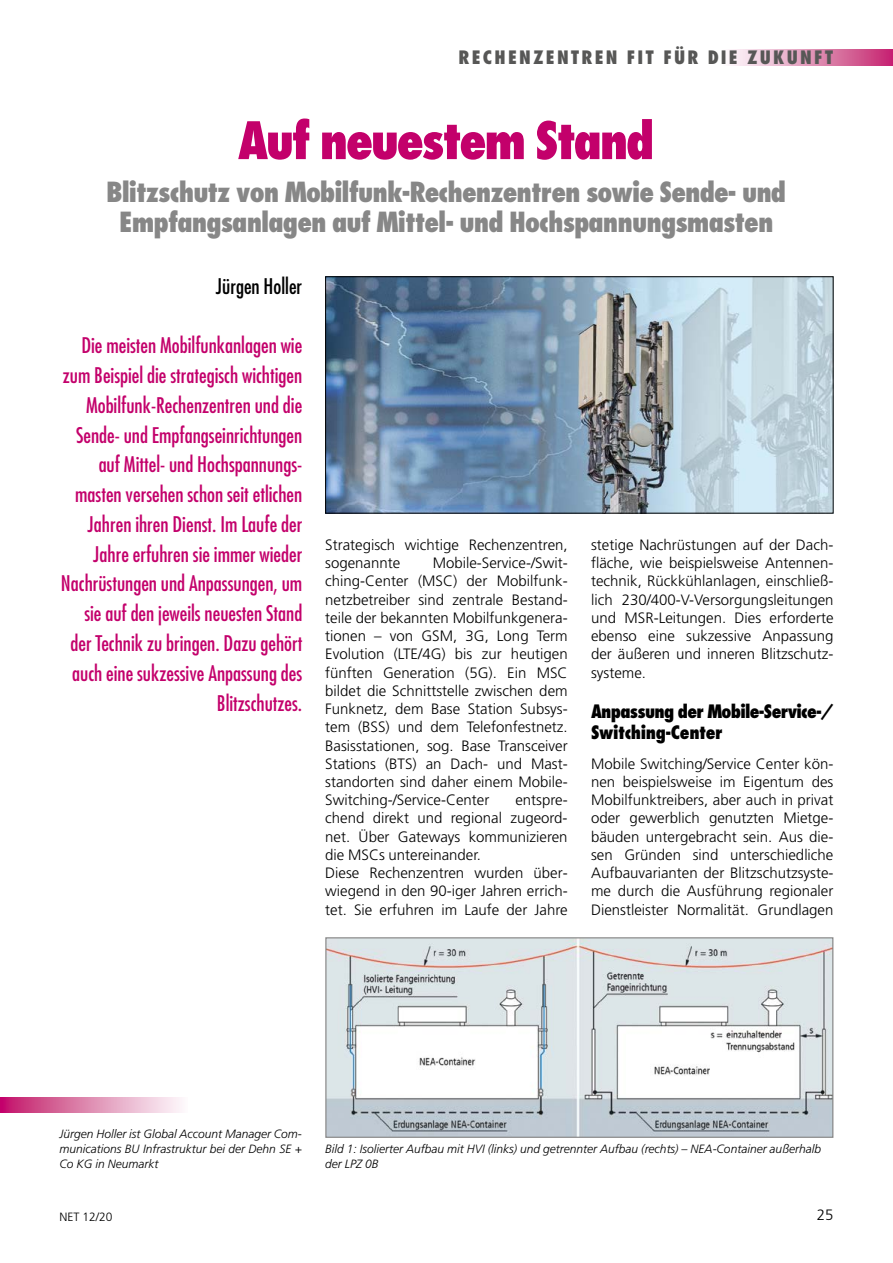
<style>
.page{position:relative;width:893px;height:1263px;background:#fff}
.page>*{position:absolute;margin:0;border:0;box-sizing:border-box;transform-origin:0 0}
.t1{font:800 condensed 50.25px "Futura";letter-spacing:-.05em;color:#c3006b}
.t2{font:800 condensed 27px/30px "Futura";letter-spacing:-.035em;color:#878787;text-align:center}
.t3{font:condensed 21px/29.7px "Futura";color:#c3006b;text-align:right}
.t4{font:condensed 21px "Futura";color:#000}
.t5{font:800 condensed 18px/21px "Futura";letter-spacing:-.04em;color:#000}
.t6{font:800 condensed 18px "Futura";letter-spacing:.12em;color:#575756}
.t7{font:300 15px/18.3px "Frutiger";color:#000;text-align:justify}
.t8{font:italic 300 12px/14.9px "Frutiger";color:#000;text-align:justify}
.t9{font:300 12px "Frutiger";color:#000}
</style>
<div class="page">
<div style="left:723px;top:50px;width:170px;height:16px;background:linear-gradient(to right,#fff,#c62a72)"></div>
<svg style="left:1px;top:1097px;width:181px;height:16px;background:#df8ab2"></svg>
<img style="left:327px;top:278px;width:504px;height:233px">
<div style="left:325px;top:276px;width:508px;height:237px;border:1px solid #000"></div>
<img style="left:327px;top:939px;width:504px;height:197px">
<div style="left:325px;top:937px;width:508px;height:201px;border:1px solid #878787"></div>
<p class="t6" style="left:459px;top:46px;width:376px">RECHENZENTREN FIT FÜR DIE ZUKUNFT</p>
<h1 class="t1" style="left:238px;top:108px;width:418px">Auf neuestem Stand</h1>
<h2 class="t2" style="left:106px;top:177px;width:682px">Blitzschutz von Mobilfunk-Rechenzentren sowie Sende- und<br>Empfangsanlagen auf Mittel- und Hochspannungsmasten</h2>
<h3 class="t4" style="left:216px;top:273px;width:88px">Jürgen Holler</h3>
<p class="t3" style="left:61px;top:330px;width:243px">Die meisten Mobilfunkanlagen wie zum Beispiel die strategisch wichtigen Mobilfunk-Rechenzentren und die Sende- und Empfangseinrichtungen auf Mittel- und Hochspannungs&shy;masten versehen schon seit etlichen Jahren ihren Dienst. Im Laufe der Jahre erfuhren sie immer wieder Nachrüstungen und Anpassungen, um sie auf den jeweils neuesten Stand der Technik zu bringen. Dazu gehört auch eine sukzessive Anpassung des Blitzschutzes.</p>
<p class="t7" style="left:325px;top:536px;width:244px">Strategisch wichtige Rechenzentren, sogenannte</p>
<p class="t7" style="left:325px;top:554px;width:244px;text-indent:107px">Mobile-Service-/Swit&shy;ching-Center (MSC) der Mobilfunk&shy;netzbetreiber sind zentrale Bestand&shy;teile der bekannten Mobilfunkgenera&shy;tionen – von GSM, 3G, Long Term Evolution (LTE/4G) bis zur heutigen fünften Generation (5G). Ein MSC bildet die Schnittstelle zwischen dem Funknetz, dem Base Station Subsys&shy;tem (BSS) und dem Telefonfestnetz.<br>Basisstationen, sog. Base Transceiver Stations (BTS) an Dach- und Mast&shy;standorten sind daher einem Mobile-Switching-/Service-Center</p>
<p class="t7" style="left:325px;top:791px;width:244px;text-align:left;text-indent:190px">entspre&shy;chend direkt und regional zugeord&shy;net. Über Gateways kommunizieren die MSCs untereinander.<br>Diese Rechenzentren wurden über&shy;wiegend in den 90-iger Jahren errich&shy;tet. Sie erfuhren im Laufe der Jahre</p>
<p class="t7" style="left:591px;top:536px;width:244px">stetige Nachrüstungen auf der Dach&shy;fläche, wie beispielsweise Antennen&shy;technik, Rückkühlanlagen, einschließ&shy;lich 230/400-V-Versorgungsleitungen und MSR-Leitungen. Dies erforderte ebenso eine sukzessive Anpassung der äußeren und inneren Blitzschutz&shy;systeme.</p>
<p class="t5" style="left:591px;top:700px;width:244px">Anpassung der Mobile-Service-/<br>Switching-Center</p>
<p class="t7" style="left:591px;top:755px;width:244px">Mobile Switching/Service Center kön&shy;nen beispielsweise im Eigentum des Mobilfunktreibers, aber auch in privat oder gewerblich genutzten Mietge&shy;bäuden untergebracht sein. Aus die&shy;sen Gründen sind unterschiedliche Aufbauvarianten der Blitzschutzsyste&shy;me durch die Ausführung regionaler Dienstleister Normalität. Grundlagen</p>
<p class="t8" style="left:60px;top:1127px;width:244px">Jürgen Holler ist Global Account Manager Com&shy;munications BU Infrastruktur bei der Dehn SE + Co KG in Neumarkt</p>
<p class="t8" style="left:325px;top:1142px;width:497px">Bild 1: Isolierter Aufbau mit HVI (links) und getrennter Aufbau (rechts) – NEA-Container außerhalb der LPZ 0B</p>
<p class="t9" style="left:60px;top:1210px;width:55px">NET 12/20</p>
<p class="t7" style="left:817px;top:1206px;width:18px">25</p>
</div>
